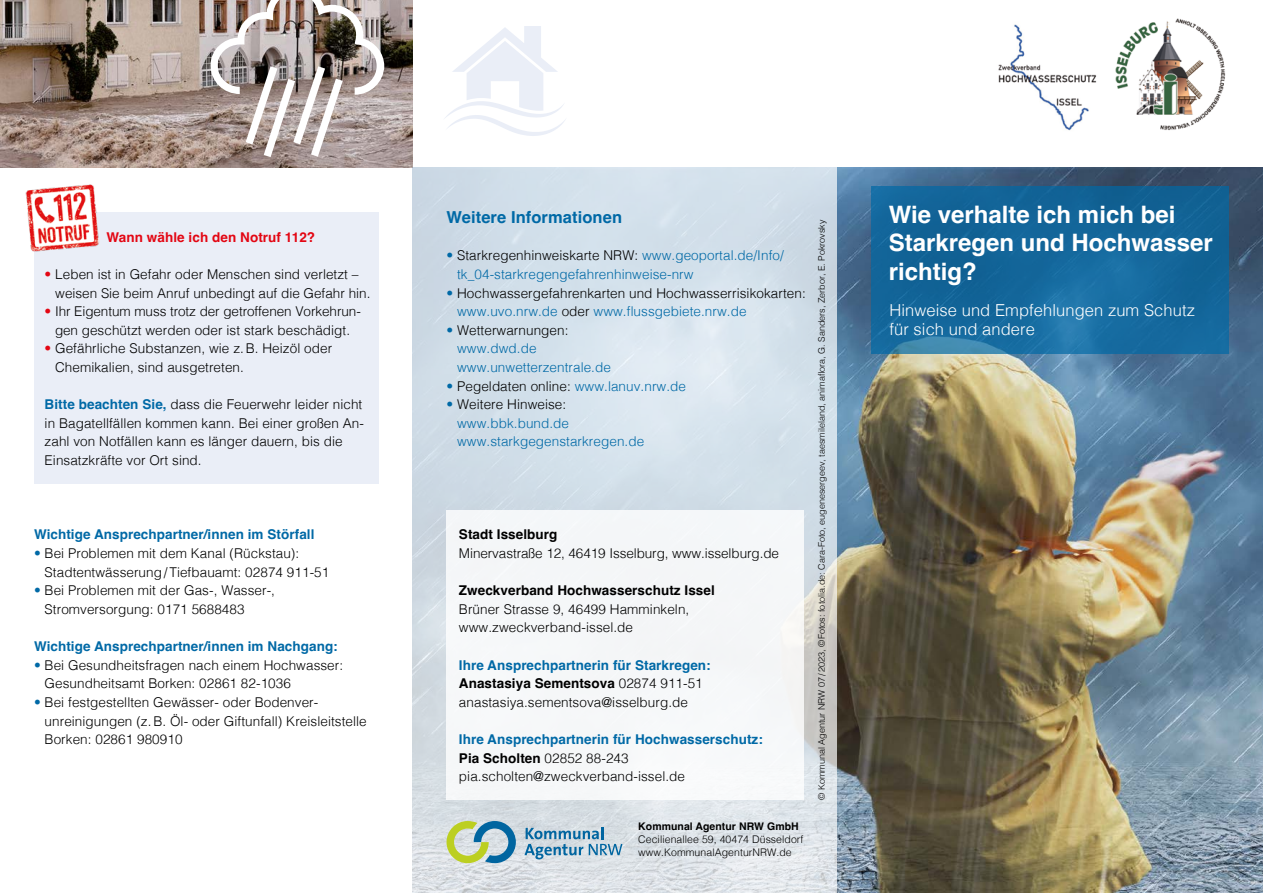
<style>
.page{position:relative;width:1263px;height:893px;background:#fff}
.page>*{position:absolute;margin:0;border:0;box-sizing:border-box;transform-origin:0 0}
.t1{font:700 24px/28.8px "Helvetica";color:#fff}
.t2{font:300 16.5px/18.6px "Helvetica";letter-spacing:.005em;color:#fff}
.t3{font:700 16.5px "Helvetica";letter-spacing:.005em;color:#0069a6}
.t4{font:300 13.5px/18.6px "Helvetica";letter-spacing:.005em;color:#000}
.t5{font:300 13.5px/18.6px "Helvetica";letter-spacing:.005em;color:#0069a6}
.t6{font:700 13.5px "Helvetica";letter-spacing:.005em;color:#0069a6}
.t7{font:700 13.5px "Helvetica";letter-spacing:.005em;color:#000}
.t8{font:700 13.5px "Helvetica";letter-spacing:.005em;color:#e30613}
.t9{font:300 10.5px/12.6px "Helvetica";letter-spacing:.005em;color:#000}
.t10{font:700 10.5px "Helvetica";letter-spacing:.005em;color:#000}
.t11{font:300 9px "Helvetica";color:#000}
.s1{color:#e30613}
.s2{font-weight:700;color:#0069a6}
.s3{color:#0069a6}
.s4{color:#000}
.s5{font-weight:700}
</style>
<div class="page">
<img style="left:0;top:0;width:412px;height:167px">
<img style="left:412px;top:167px;width:851px;height:726px">
<svg style="left:210px;top:0;width:174px;height:157px;background:#a99d99"></svg>
<svg style="left:872px;top:186px;width:357px;height:167px;background:#15689b"></svg>
<div style="left:34px;top:212px;width:344px;height:272px;background:#eaeef7"></div>
<img style="left:25px;top:184px;width:74px;height:68px">
<svg style="left:524px;top:827px;width:98px;height:32px;background:#9dbdd0"></svg>
<svg style="left:446px;top:821px;width:70px;height:42px;background:#a1c0a8"></svg>
<svg style="left:445px;top:26px;width:121px;height:110px"></svg>
<div style="left:446px;top:510px;width:358px;height:290px;background:#f5f7f8"></div>
<img style="left:1115px;top:18px;width:111px;height:113px">
<img style="left:998px;top:24px;width:99px;height:107px">
<p class="t8" style="left:107px;top:229px;width:210px">Wann wähle ich den Notruf 112?</p>
<p class="t4" style="left:55px;top:264px;width:317px;text-indent:-11px"><span class="s1">•</span> Leben ist in Gefahr oder Menschen sind verletzt – weisen Sie beim Anruf unbedingt auf die Gefahr hin.</p>
<p class="t4" style="left:45px;top:301px;width:318px;text-align:center"><span class="s1">•</span> Ihr Eigentum muss trotz der getroffenen Vorkehrun&shy;gen geschützt werden oder ist stark beschädigt.</p>
<p class="t4" style="left:55px;top:338px;width:279px;text-indent:-11px"><span class="s1">•</span> Gefährliche Substanzen, wie z.B. Heizöl oder<br>Chemikalien, sind ausgetreten.</p>
<p class="t4" style="left:45px;top:394px;width:321px"><span class="s2">Bitte beachten Sie,</span> dass die Feuerwehr leider nicht in Bagatellfällen kommen kann. Bei einer großen An&shy;zahl von Notfällen kann es länger dauern, bis die Einsatzkräfte vor Ort sind.</p>
<p class="t6" style="left:34px;top:526px;width:282px">Wichtige Ansprechpartner/innen im Störfall</p>
<p class="t4" style="left:45px;top:543px;width:286px;text-indent:-11px"><span class="s3">•</span> Bei Problemen mit dem Kanal (Rückstau):<br>Stadtentwässerung/Tiefbauamt: 02874 911-51</p>
<p class="t4" style="left:45px;top:580px;width:232px;text-indent:-11px"><span class="s3">•</span> Bei Problemen mit der Gas-, Wasser-,<br>Stromversorgung: 0171 5688483</p>
<p class="t6" style="left:34px;top:638px;width:305px">Wichtige Ansprechpartner/innen im Nachgang:</p>
<p class="t4" style="left:45px;top:655px;width:300px;text-indent:-11px"><span class="s3">•</span> Bei Gesundheitsfragen nach einem Hochwasser:<br>Gesundheitsamt Borken: 02861 82-1036</p>
<p class="t4" style="left:45px;top:692px;width:324px;text-indent:-11px"><span class="s3">•</span> Bei festgestellten Gewässer- oder Bodenver&shy;unreinigungen (z.B. Öl- oder Giftunfall) Kreisleitstelle<br>Borken: 02861 980910</p>
<p class="t3" style="left:446px;top:207px;width:177px">Weitere Informationen</p>
<p class="t5" style="left:457px;top:245px;width:328px;text-indent:-11px">• <span class="s4">Starkregenhinweiskarte NRW:</span> www.geoportal.de/Info/ tk_04-starkregengefahrenhinweise-nrw</p>
<p class="t4" style="left:457px;top:283px;width:350px;text-indent:-11px"><span class="s3">•</span> Hochwassergefahrenkarten und Hochwasserrisikokarten: <span class="s3">www.uvo.nrw.de</span> oder <span class="s3">www.flussgebiete.nrw.de</span></p>
<p class="t5" style="left:457px;top:320px;width:155px;text-indent:-11px">• <span class="s4">Wetterwarnungen: </span>www.dwd.de www.unwetterzentrale.de</p>
<p class="t5" style="left:446px;top:376px;width:241px">• <span class="s4">Pegeldaten online:</span> www.lanuv.nrw.de</p>
<p class="t5" style="left:457px;top:394px;width:189px;text-indent:-11px">• <span class="s4">Weitere Hinweise: </span>www.bbk.bund.de www.starkgegenstarkregen.de</p>
<p class="t7" style="left:459px;top:526px;width:100px">Stadt Isselburg</p>
<p class="t4" style="left:459px;top:543px;width:322px">Minervastraße 12, 46419 Isselburg, www.isselburg.de</p>
<p class="t7" style="left:459px;top:582px;width:257px">Zweckverband Hochwasserschutz Issel</p>
<p class="t4" style="left:459px;top:599px;width:232px">Brüner Strasse 9, 46499 Hamminkeln, www.zweckverband-issel.de</p>
<p class="t4" style="left:459px;top:655px;width:253px"><span class="s2">Ihre Ansprechpartnerin für Starkregen:<br></span><span class="s5">Anastasiya Sementsova</span> 02874 911-51 anastasiya.sementsova@isselburg.de</p>
<p class="t4" style="left:459px;top:729px;width:305px"><span class="s2">Ihre Ansprechpartnerin für Hochwasserschutz:<br></span><span class="s5">Pia Scholten</span> 02852 88-243 pia.scholten@zweckverband-issel.de</p>
<p class="t10" style="left:638px;top:820px;width:162px">Kommunal Agentur NRW GmbH</p>
<p class="t9" style="left:638px;top:832px;width:167px">Cecilienallee 59, 40474 Düsseldorf www.KommunalAgenturNRW.de</p>
<p class="t11" style="left:814px;top:800px;width:581px;rotate:-90deg">© Kommunal Agentur NRW 07/2023, ©Fotos: fotolia.de: Cara-Foto, eugenesergeev, taesmileland, animaflora, G. Sanders, Zerbor, E. Pokrovsky</p>
<h1 class="t1" style="left:889px;top:202px;width:326px">Wie verhalte ich mich bei<br>Starkregen und Hochwasser richtig?</h1>
<p class="t2" style="left:889px;top:300px;width:307px">Hinweise und Empfehlungen zum Schutz für sich und andere</p>
</div>
